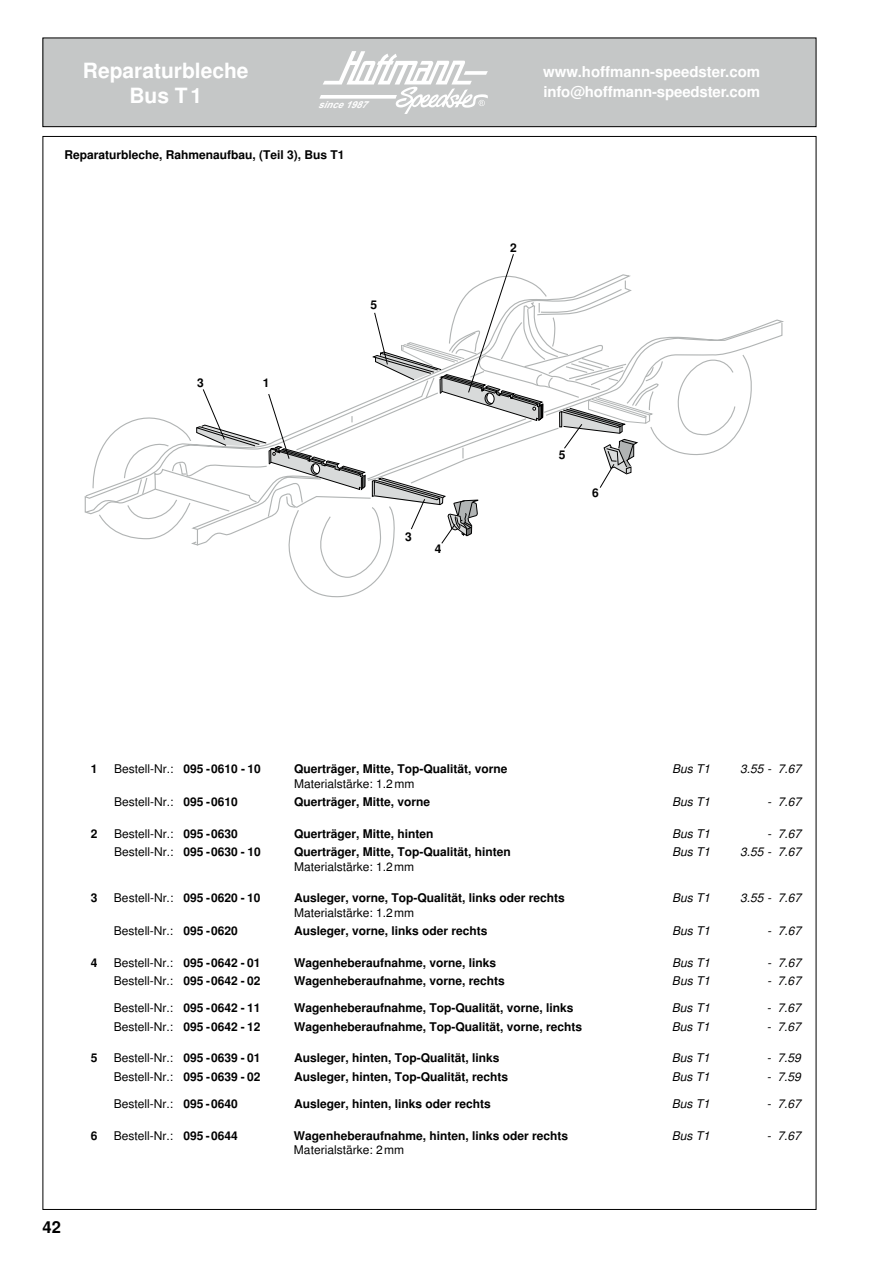
<style>
.page{position:relative;width:893px;height:1263px;background:#fff}
.page>*{position:absolute;margin:0;border:0;box-sizing:border-box;transform-origin:0 0}
.t1{font:700 21px/25.2px "Helvetica";color:#fff;text-align:center}
.t2{font:700 16.5px "Helvetica";color:#000}
.t3{font:700 15px/20.1px "Helvetica";letter-spacing:-.01em;color:#fff}
.t4{font:700 12px "Helvetica";color:#000}
.t5{font:12px "Helvetica";color:#000}
.t6{font:italic 12px "Helvetica";color:#000}
.t7{font:italic 700 9.6px "Arial";color:#fff}
.s1{font-weight:700}
</style>
<div class="page">
<div style="left:43px;top:38px;width:773px;height:89px;background:#c5c7c7"></div>
<div style="left:43px;top:38px;width:773px;height:89px;border:1px solid #000"></div>
<svg style="left:319px;top:51px;width:169px;height:62px"></svg>
<svg style="left:85px;top:254px;width:699px;height:344px"></svg>
<h1 class="t1" style="left:83px;top:58px;width:167px">Reparaturbleche<br>Bus T1</h1>
<p class="t7" style="left:318px;top:97px;width:56px">since1987</p>
<p class="t4" style="left:65px;top:147px;width:282px">Reparaturbleche, Rahmenaufbau, (Teil 3), Bus T1</p>
<p class="t4" style="left:197px;top:375px;width:8px">3</p>
<p class="t4" style="left:263px;top:376px;width:8px">1</p>
<p class="t4" style="left:370px;top:298px;width:8px">5</p>
<p class="t4" style="left:405px;top:529px;width:8px">3</p>
<p class="t4" style="left:435px;top:542px;width:8px">4</p>
<p class="t3" style="left:543px;top:62px;width:218px">www.hoffmann-speedster.com info@hoffmann-speedster.com</p>
<p class="t4" style="left:510px;top:241px;width:8px">2</p>
<p class="t4" style="left:559px;top:448px;width:8px">5</p>
<p class="t4" style="left:592px;top:486px;width:8px">6</p>
<h2 class="t2" style="left:43px;top:1217px;width:20px">42</h2>
<p class="t4" style="left:91px;top:762px;width:8px">1</p>
<p class="t5" style="left:114px;top:762px;width:148px">Bestell-Nr.: <span class="s1">095 -0610 - 10</span></p>
<p class="t4" style="left:294px;top:762px;width:215px">Querträger, Mitte, Top-Qualität, vorne</p>
<p class="t6" style="left:672px;top:762px;width:40px">Bus T1</p>
<p class="t6" style="left:740px;top:762px;width:62px">3.55 - 7.67</p>
<p class="t5" style="left:294px;top:776px;width:122px">Materialstärke: 1.2mm</p>
<p class="t5" style="left:114px;top:795px;width:125px">Bestell-Nr.: <span class="s1">095 -0610</span></p>
<p class="t4" style="left:294px;top:795px;width:138px">Querträger, Mitte, vorne</p>
<p class="t6" style="left:672px;top:795px;width:40px">Bus T1</p>
<p class="t6" style="left:767px;top:795px;width:35px">- 7.67</p>
<p class="t4" style="left:91px;top:826px;width:8px">2</p>
<p class="t5" style="left:114px;top:826px;width:125px">Bestell-Nr.: <span class="s1">095 -0630</span></p>
<p class="t4" style="left:294px;top:826px;width:141px">Querträger, Mitte, hinten</p>
<p class="t6" style="left:672px;top:826px;width:40px">Bus T1</p>
<p class="t6" style="left:767px;top:826px;width:35px">- 7.67</p>
<p class="t5" style="left:114px;top:845px;width:148px">Bestell-Nr.: <span class="s1">095 -0630 - 10</span></p>
<p class="t4" style="left:294px;top:845px;width:218px">Querträger, Mitte, Top-Qualität, hinten</p>
<p class="t6" style="left:672px;top:845px;width:40px">Bus T1</p>
<p class="t6" style="left:740px;top:845px;width:62px">3.55 - 7.67</p>
<p class="t5" style="left:294px;top:859px;width:122px">Materialstärke: 1.2mm</p>
<p class="t4" style="left:91px;top:891px;width:8px">3</p>
<p class="t5" style="left:114px;top:891px;width:148px">Bestell-Nr.: <span class="s1">095 -0620 - 10</span></p>
<p class="t4" style="left:294px;top:891px;width:272px">Ausleger, vorne, Top-Qualität, links oder rechts</p>
<p class="t6" style="left:672px;top:891px;width:40px">Bus T1</p>
<p class="t6" style="left:740px;top:891px;width:62px">3.55 - 7.67</p>
<p class="t5" style="left:294px;top:905px;width:122px">Materialstärke: 1.2mm</p>
<p class="t5" style="left:114px;top:924px;width:125px">Bestell-Nr.: <span class="s1">095 -0620</span></p>
<p class="t4" style="left:294px;top:924px;width:195px">Ausleger, vorne, links oder rechts</p>
<p class="t6" style="left:672px;top:924px;width:40px">Bus T1</p>
<p class="t6" style="left:767px;top:924px;width:35px">- 7.67</p>
<p class="t4" style="left:91px;top:955px;width:8px">4</p>
<p class="t5" style="left:114px;top:955px;width:148px">Bestell-Nr.: <span class="s1">095 -0642 - 01</span></p>
<p class="t4" style="left:294px;top:955px;width:204px">Wagenheberaufnahme, vorne, links</p>
<p class="t6" style="left:672px;top:955px;width:40px">Bus T1</p>
<p class="t6" style="left:767px;top:955px;width:35px">- 7.67</p>
<p class="t5" style="left:114px;top:974px;width:148px">Bestell-Nr.: <span class="s1">095 -0642 - 02</span></p>
<p class="t4" style="left:294px;top:974px;width:212px">Wagenheberaufnahme, vorne, rechts</p>
<p class="t6" style="left:672px;top:974px;width:40px">Bus T1</p>
<p class="t6" style="left:767px;top:974px;width:35px">- 7.67</p>
<p class="t5" style="left:114px;top:1001px;width:148px">Bestell-Nr.: <span class="s1">095 -0642 - 11</span></p>
<p class="t4" style="left:294px;top:1001px;width:281px">Wagenheberaufnahme, Top-Qualität, vorne, links</p>
<p class="t6" style="left:672px;top:1001px;width:40px">Bus T1</p>
<p class="t6" style="left:767px;top:1001px;width:35px">- 7.67</p>
<p class="t5" style="left:114px;top:1020px;width:148px">Bestell-Nr.: <span class="s1">095 -0642 - 12</span></p>
<p class="t4" style="left:294px;top:1020px;width:290px">Wagenheberaufnahme, Top-Qualität, vorne, rechts</p>
<p class="t6" style="left:672px;top:1020px;width:40px">Bus T1</p>
<p class="t6" style="left:767px;top:1020px;width:35px">- 7.67</p>
<p class="t4" style="left:91px;top:1051px;width:8px">5</p>
<p class="t5" style="left:114px;top:1051px;width:148px">Bestell-Nr.: <span class="s1">095 -0639 - 01</span></p>
<p class="t4" style="left:294px;top:1051px;width:207px">Ausleger, hinten, Top-Qualität, links</p>
<p class="t6" style="left:672px;top:1051px;width:40px">Bus T1</p>
<p class="t6" style="left:767px;top:1051px;width:35px">- 7.59</p>
<p class="t5" style="left:114px;top:1070px;width:148px">Bestell-Nr.: <span class="s1">095 -0639 - 02</span></p>
<p class="t4" style="left:294px;top:1070px;width:216px">Ausleger, hinten, Top-Qualität, rechts</p>
<p class="t6" style="left:672px;top:1070px;width:40px">Bus T1</p>
<p class="t6" style="left:767px;top:1070px;width:35px">- 7.59</p>
<p class="t5" style="left:114px;top:1097px;width:125px">Bestell-Nr.: <span class="s1">095 -0640</span></p>
<p class="t4" style="left:294px;top:1097px;width:198px">Ausleger, hinten, links oder rechts</p>
<p class="t6" style="left:672px;top:1097px;width:40px">Bus T1</p>
<p class="t6" style="left:767px;top:1097px;width:35px">- 7.67</p>
<p class="t4" style="left:91px;top:1128px;width:8px">6</p>
<p class="t5" style="left:114px;top:1128px;width:125px">Bestell-Nr.: <span class="s1">095 -0644</span></p>
<p class="t4" style="left:294px;top:1128px;width:276px">Wagenheberaufnahme, hinten, links oder rechts</p>
<p class="t6" style="left:672px;top:1128px;width:40px">Bus T1</p>
<p class="t6" style="left:767px;top:1128px;width:35px">- 7.67</p>
<p class="t5" style="left:294px;top:1143px;width:112px">Materialstärke: 2mm</p>
</div>
